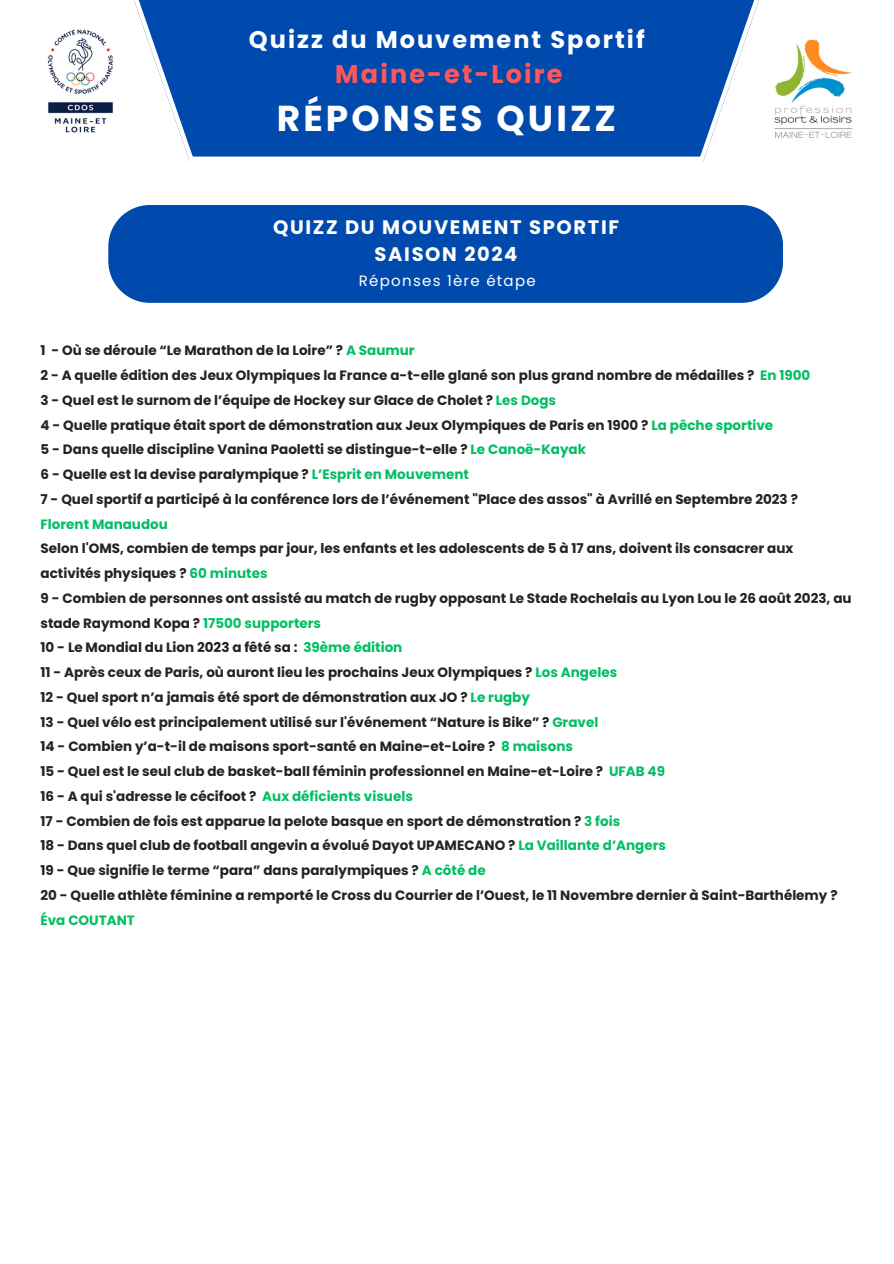
<style>
.page{position:relative;width:894px;height:1264px;background:#fff}
.page>*{position:absolute;margin:0;border:0;box-sizing:border-box;transform-origin:0 0}
.t1{font:700 36px "Poppins";letter-spacing:.085em;color:#fff}
.t2{font:700 25.5px "Poppins";letter-spacing:.085em;color:#ff5757}
.t3{font:700 24px "Poppins";letter-spacing:.085em;color:#fff}
.t4{font:700 19.5px/27px "Poppins";letter-spacing:.085em;color:#fff;text-align:center}
.t5{font:15px "Poppins";letter-spacing:.085em;color:#fff}
.t6{font:700 13.5px/24.8px "Poppins";color:#242222}
.s1{color:#00bf63}
</style>
<div class="page">
<svg style="left:134px;top:0;width:625px;height:161px;background:#1e5fb6"></svg>
<img style="left:48px;top:21px;width:92px;height:120px">
<img style="left:774px;top:39px;width:79px;height:99px">
<div style="left:108px;top:205px;width:674px;height:98px;background:#004aad"></div>
<p class="t3" style="left:249px;top:22px;width:397px">Quizz du Mouvement Sportif</p>
<p class="t2" style="left:335px;top:56px;width:229px">Maine-et-Loire</p>
<p class="t1" style="left:277px;top:93px;width:340px">RÉPONSES QUIZZ</p>
<h4 class="t4" style="left:273px;top:214px;width:347px">QUIZZ DU MOUVEMENT SPORTIF<br>SAISON 2024</h4>
<h4 class="t5" style="left:359px;top:270px;width:178px">Réponses 1ère étape</h4>
<h2 class="t6" style="left:41px;top:338px;width:771px">1 - Où se déroule “Le Marathon de la Loire” ? <span class="s1">A Saumur<br></span>2 - A quelle édition des Jeux Olympiques la France a-t-elle glané son plus grand nombre de médailles ? <span class="s1">En 1900<br></span>3 - Quel est le surnom de l’équipe de Hockey sur Glace de Cholet ? <span class="s1">Les Dogs<br></span>4 - Quelle pratique était sport de démonstration aux Jeux Olympiques de Paris en 1900 ? <span class="s1">La pêche sportive<br></span>5 - Dans quelle discipline Vanina Paoletti se distingue-t-elle ? <span class="s1">Le Canoë-Kayak<br></span>6 - Quelle est la devise paralympique ? <span class="s1">L’Esprit en Mouvement</span></h2>
<p class="t6" style="left:41px;top:486px;width:758px">7 - Quel sportif a participé à la conférence lors de l’événement "Place des assos" à Avrillé en Septembre 2023 ?</p>
<h1 class="t6" style="left:41px;top:511px;width:812px"><span class="s1">Florent Manaudou<br></span>Selon l'OMS, combien de temps par jour, les enfants et les adolescents de 5 à 17 ans, doivent ils consacrer aux activités physiques ? <span class="s1">60 minutes<br></span>9 - Combien de personnes ont assisté au match de rugby opposant Le Stade Rochelais au Lyon Lou le 26 août 2023, au stade Raymond Kopa ? <span class="s1">17500 supporters<br></span>10 - Le Mondial du Lion 2023 a fêté sa : <span class="s1">39ème édition<br></span>11 - Après ceux de Paris, où auront lieu les prochains Jeux Olympiques ? <span class="s1">Los Angeles<br></span>12 - Quel sport n’a jamais été sport de démonstration aux JO ? <span class="s1">Le rugby<br></span>13 - Quel vélo est principalement utilisé sur l'événement “Nature is Bike” ? <span class="s1">Gravel<br></span>14 - Combien y’a-t-il de maisons sport-santé en Maine-et-Loire ? <span class="s1">8 maisons<br></span>15 - Quel est le seul club de basket-ball féminin professionnel en Maine-et-Loire ? <span class="s1">UFAB 49<br></span>16 - A qui s'adresse le cécifoot ? <span class="s1">Aux déficients visuels<br></span>17 - Combien de fois est apparue la pelote basque en sport de démonstration ? <span class="s1">3 fois<br></span>18 - Dans quel club de football angevin a évolué Dayot UPAMECANO ? <span class="s1">La Vaillante d’Angers</span></h1>
<h3 class="t6" style="left:41px;top:858px;width:798px">19 - Que signifie le terme “para” dans paralympiques ? <span class="s1">A côté de<br></span>20 - Quelle athlète féminine a remporté le Cross du Courrier de l’Ouest, le 11 Novembre dernier à Saint-Barthélemy ?<br><span class="s1">Éva COUTANT</span></h3>
</div>
